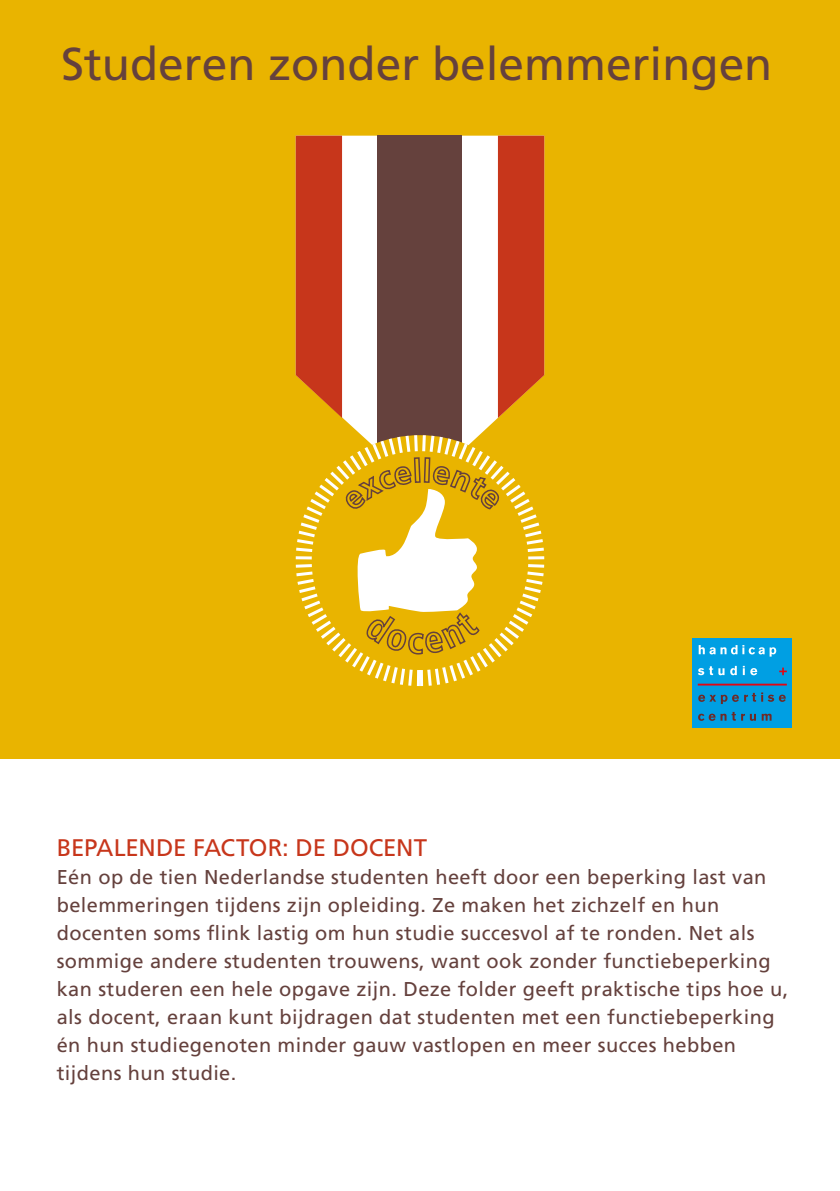
<style>
.page{position:relative;width:840px;height:1191px;background:#fff}
.page>*{position:absolute;margin:0;border:0;box-sizing:border-box;transform-origin:0 0}
.t1{font:46px "Frutiger LT Std";color:#65413d}
.t2{font:24px "Frutiger LT Std";letter-spacing:-.01em;color:#c7361b}
.t3{font:20px/28px "Frutiger LT Std";letter-spacing:.02em;color:#65413d}
</style>
<div class="page">
<div style="left:0;top:0;width:839px;height:759px;background:#e9b400"></div>
<div style="left:692px;top:638px;width:99px;height:90px;background:#009fe3"></div>
<svg style="left:698px;top:645px;width:77px;height:11px"></svg>
<svg style="left:698px;top:666px;width:14px;height:9px"></svg>
<svg style="left:718px;top:666px;width:18px;height:9px"></svg>
<svg style="left:742px;top:666px;width:2px;height:9px"></svg>
<svg style="left:750px;top:668px;width:6px;height:7px"></svg>
<svg style="left:779px;top:667px;width:7px;height:8px"></svg>
<svg style="left:698px;top:692px;width:87px;height:12px"></svg>
<svg style="left:698px;top:712px;width:57px;height:9px"></svg>
<svg style="left:761px;top:713px;width:10px;height:7px"></svg>
<hr style="left:697px;top:683px;width:89px;height:2px;background:#e30613">
<svg style="left:342px;top:136px;width:156px;height:296px;background:#fefdfb"></svg>
<svg style="left:295px;top:136px;width:47px;height:282px;background:#ca4119"></svg>
<svg style="left:497px;top:136px;width:47px;height:282px;background:#ca431d"></svg>
<div style="left:377px;top:136px;width:85px;height:327px;background:#65413d"></div>
<svg style="left:295px;top:432px;width:250px;height:255px"></svg>
<svg style="left:343px;top:456px;width:157px;height:216px"></svg>
<h1 class="t1" style="left:61px;top:37px;width:712px">Studeren zonder belemmeringen</h1>
<p class="t2" style="left:57px;top:834px;width:371px">Bepalende factor: de docent</p>
<p class="t3" style="left:57px;top:863px;width:732px">Eén op de tien Nederlandse studenten heeft door een beperking last van belemmeringen tijdens zijn opleiding. Ze maken het zichzelf en hun docenten soms flink lastig om hun studie succesvol af te ronden. Net als sommige andere studenten trouwens, want ook zonder functiebeperking kan studeren een hele opgave zijn. Deze folder geeft praktische tips hoe u, als docent, eraan kunt bijdragen dat studenten met een functiebeperking én hun studiegenoten minder gauw vastlopen en meer succes hebben tijdens hun studie.</p>
</div>
